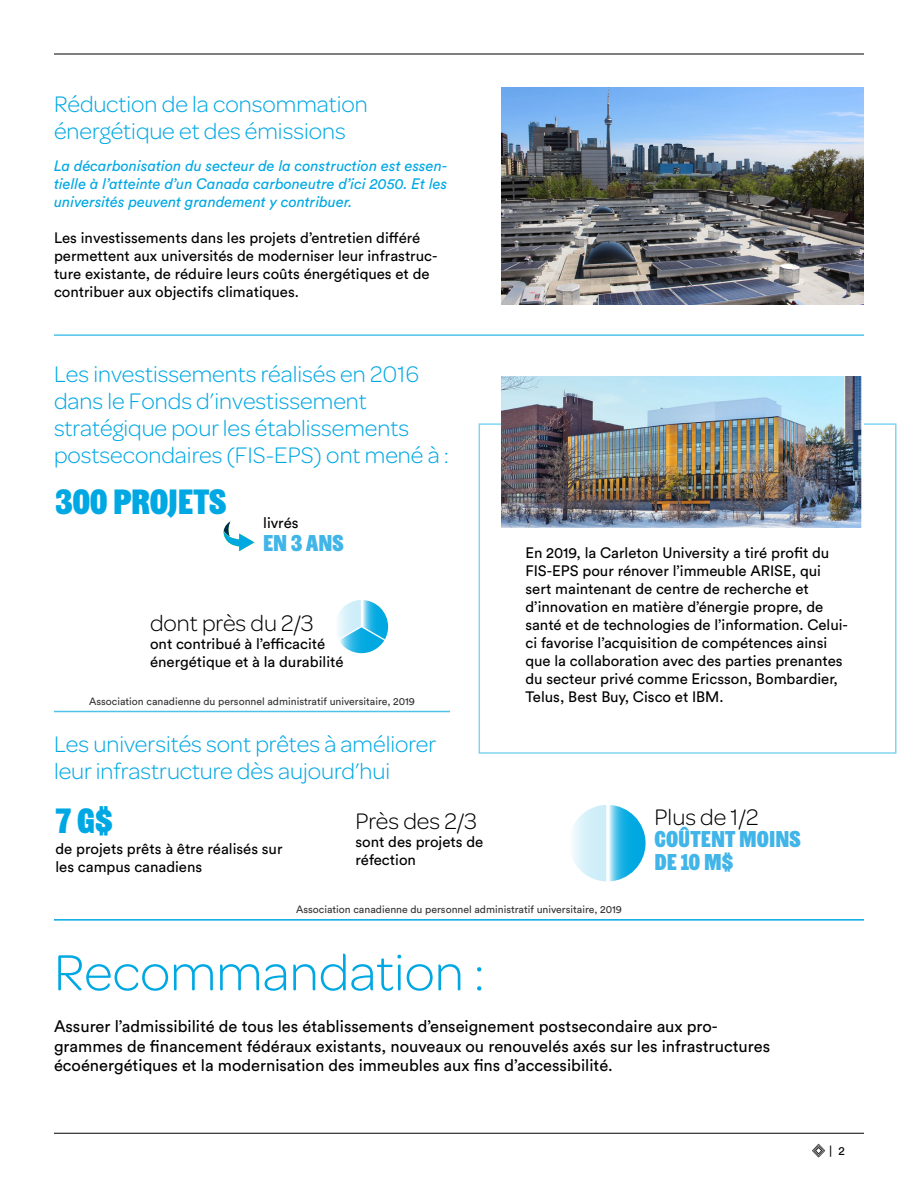
<style>
.page{position:relative;width:918px;height:1188px;background:#fff}
.page>*{position:absolute;margin:0;border:0;box-sizing:border-box;transform-origin:0 0}
.t1{font:300 54px "Omnes";color:#00a8e3}
.t2{font:34.5px "Ringold Sans";color:#00a8e3}
.t3{font:300 24px/27px "Omnes";color:#00a8e3}
.t4{font:300 24px "Omnes";color:#000}
.t5{font:22.5px/22.5px "Ringold Sans";color:#41b5e8}
.t6{font:16.5px/19.8px "Circular Std";color:#000}
.t7{font:15px/18px "Circular Std";color:#000}
.t8{font:italic 15px/18px "Circular Std";color:#00a8e3;text-align:justify}
.t9{font:12px "Circular Std";color:#000}
.t10{font:10.5px "Circular Std";color:#333}
</style>
<div class="page">
<hr style="left:54px;top:919px;width:810px;height:2px;background:#00a8e3">
<hr style="left:54px;top:334px;width:810px;height:2px;background:#00a8e3">
<hr style="left:54px;top:711px;width:396px;height:1px;background:#00a8e3">
<hr style="left:54px;top:54px;width:810px;height:1px;background:#000">
<hr style="left:54px;top:1133px;width:810px;height:1px;background:#000">
<img style="left:812px;top:1144px;width:14px;height:14px">
<img style="left:501px;top:88px;width:363px;height:217px">
<img style="left:501px;top:377px;width:361px;height:151px">
<svg style="left:338px;top:600px;width:50px;height:53px"></svg>
<svg style="left:573px;top:805px;width:73px;height:76px"></svg>
<svg style="left:223px;top:521px;width:31px;height:30px"></svg>
<h3 class="t3" style="left:54px;top:89px;width:315px">Réduction de la consommation énergétique et des émissions</h3>
<p class="t8" style="left:54px;top:157px;width:395px">La décarbonisation du secteur de la construction est essen&shy;tielle à l’atteinte d’un Canada carboneutre d’ici 2050. Et les universités peuvent grandement y contribuer.</p>
<p class="t7" style="left:54px;top:229px;width:385px">Les investissements dans les projets d’entretien différé permettent aux universités de moderniser leur infrastruc&shy;ture existante, de réduire leurs coûts énergétiques et de contribuer aux objectifs climatiques.</p>
<h3 class="t3" style="left:54px;top:359px;width:397px">Les investissements réalisés en 2016 dans le Fonds d’investissement stratégique pour les établissements postsecondaires (FIS-EPS) ont mené à :</h3>
<h2 class="t2" style="left:56px;top:478px;width:173px">300 PROJETS</h2>
<p class="t7" style="left:263px;top:514px;width:37px">livrés</p>
<h3 class="t5" style="left:263px;top:530px;width:82px">EN 3 ANS</h3>
<h3 class="t4" style="left:150px;top:607px;width:165px">dont près du 2/3</h3>
<p class="t7" style="left:150px;top:635px;width:195px">ont contribué à l’efficacité énergétique et à la durabilité</p>
<p class="t10" style="left:89px;top:695px;width:327px">Association canadienne du personnel administratif universitaire, 2019</p>
<h3 class="t3" style="left:54px;top:729px;width:384px">Les universités sont prêtes à améliorer leur infrastructure dès aujourd’hui</h3>
<h2 class="t2" style="left:56px;top:797px;width:59px">7 G$</h2>
<p class="t7" style="left:56px;top:840px;width:229px">de projets prêts à être réalisés sur les campus canadiens</p>
<h3 class="t4" style="left:355px;top:806px;width:123px">Près des 2/3</h3>
<p class="t7" style="left:355px;top:833px;width:129px">sont des projets de réfection</p>
<p class="t7" style="left:526px;top:543px;width:324px">En 2019, la Carleton University a tiré profit du FIS-EPS pour rénover l’immeuble ARISE, qui sert maintenant de centre de recherche et d’innovation en matière d’énergie propre, de santé et de technologies de l’information. Celui&shy;ci favorise l’acquisition de compétences ainsi que la collaboration avec des parties prenantes du secteur privé comme Ericsson, Bombardier, Telus, Best Buy, Cisco et IBM.</p>
<h3 class="t4" style="left:655px;top:801px;width:106px">Plus de 1/2</h3>
<h3 class="t5" style="left:655px;top:826px;width:148px">COÛTENT MOINS<br>DE 10 M$</h3>
<p class="t10" style="left:296px;top:903px;width:327px">Association canadienne du personnel administratif universitaire, 2019</p>
<h1 class="t1" style="left:54px;top:937px;width:433px">Recommandation :</h1>
<p class="t6" style="left:54px;top:1016px;width:718px">Assurer l’admissibilité de tous les établissements d’enseignement postsecondaire aux pro&shy;grammes de financement fédéraux existants, nouveaux ou renouvelés axés sur les infrastructures écoénergétiques et la modernisation des immeubles aux fins d’accessibilité.</p>
<p class="t9" style="left:829px;top:1143px;width:17px">| 2</p>
</div>
